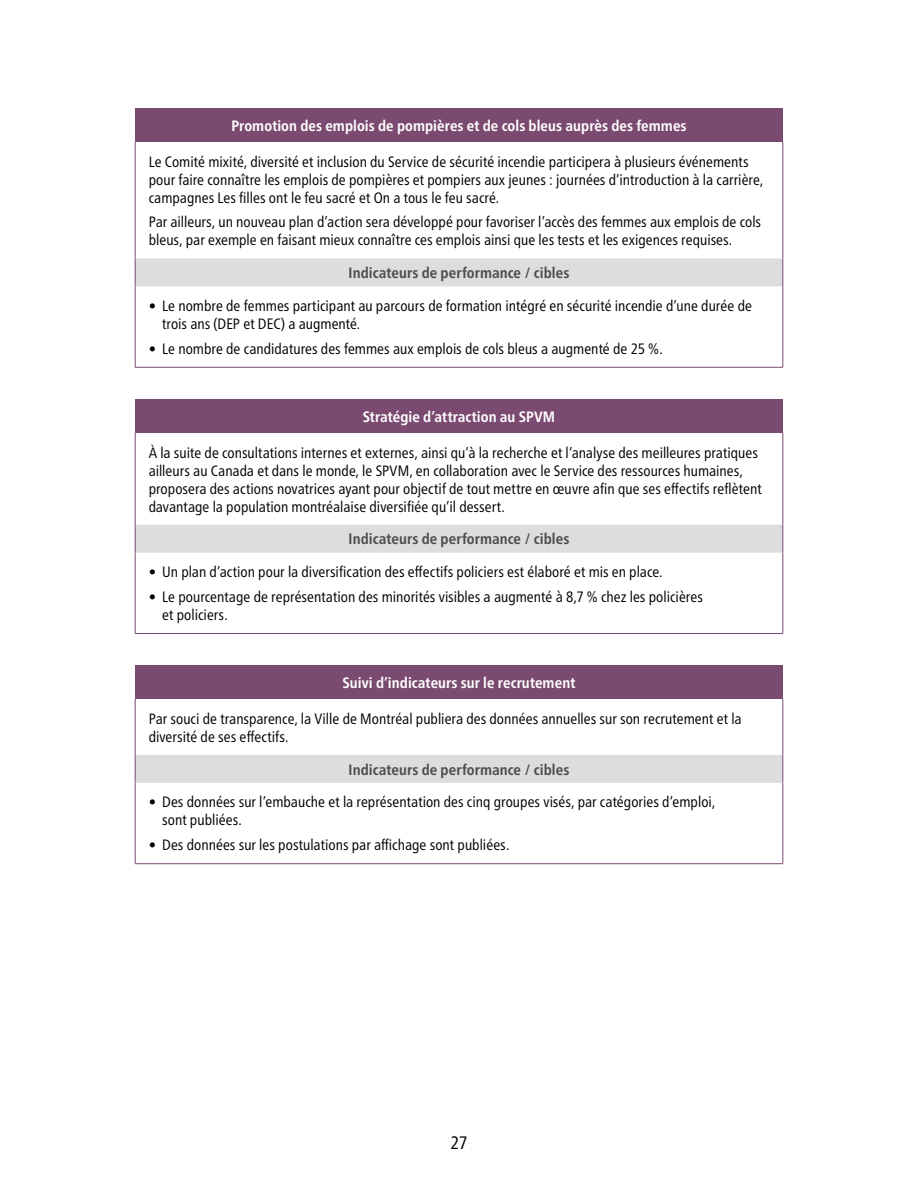
<style>
.page{position:relative;width:918px;height:1188px;background:#fff}
.page>*{position:absolute;margin:0;border:0;box-sizing:border-box;transform-origin:0 0}
.t1{font:condensed 18px "Frutiger Pro";color:#000}
.t2{font:condensed 15px/18px "Frutiger Pro";color:#000}
.t3{font:700 condensed 15px "Frutiger Pro";letter-spacing:.005em;color:#fff}
.t4{font:700 condensed 15px "Frutiger Pro";letter-spacing:.005em;color:#4d4d4f}
</style>
<div class="page">
<div style="left:135px;top:108px;width:648px;height:34px;background:#7b4a70"></div>
<div style="left:135px;top:259px;width:648px;height:27px;background:#dcddde"></div>
<hr style="left:135px;top:142px;width:1px;height:117px;background:#7b4a70">
<hr style="left:783px;top:142px;width:1px;height:117px;background:#7b4a70">
<hr style="left:135px;top:286px;width:1px;height:81px;background:#7b4a70">
<hr style="left:783px;top:286px;width:1px;height:81px;background:#7b4a70">
<hr style="left:135px;top:367px;width:648px;height:1px;background:#7b4a70">
<hr style="left:135px;top:286px;width:648px;height:1px;background:#dcddde">
<svg style="left:135px;top:259px;width:1px;height:27px"></svg>
<svg style="left:783px;top:259px;width:1px;height:27px"></svg>
<div style="left:135px;top:399px;width:648px;height:34px;background:#7b4a70"></div>
<div style="left:135px;top:525px;width:648px;height:27px;background:#dcddde"></div>
<hr style="left:135px;top:433px;width:1px;height:92px;background:#7b4a70">
<hr style="left:783px;top:433px;width:1px;height:92px;background:#7b4a70">
<hr style="left:135px;top:552px;width:1px;height:81px;background:#7b4a70">
<hr style="left:783px;top:552px;width:1px;height:81px;background:#7b4a70">
<hr style="left:135px;top:633px;width:648px;height:1px;background:#7b4a70">
<hr style="left:135px;top:552px;width:648px;height:1px;background:#dcddde">
<svg style="left:135px;top:525px;width:1px;height:27px"></svg>
<svg style="left:783px;top:525px;width:1px;height:27px"></svg>
<div style="left:135px;top:665px;width:648px;height:34px;background:#7b4a70"></div>
<div style="left:135px;top:755px;width:648px;height:27px;background:#dcddde"></div>
<hr style="left:135px;top:699px;width:1px;height:56px;background:#7b4a70">
<hr style="left:783px;top:699px;width:1px;height:56px;background:#7b4a70">
<hr style="left:135px;top:782px;width:1px;height:82px;background:#7b4a70">
<hr style="left:783px;top:782px;width:1px;height:82px;background:#7b4a70">
<hr style="left:135px;top:863px;width:648px;height:1px;background:#7b4a70">
<hr style="left:135px;top:782px;width:648px;height:1px;background:#dcddde">
<svg style="left:135px;top:755px;width:1px;height:27px"></svg>
<svg style="left:783px;top:755px;width:1px;height:27px"></svg>
<p class="t3" style="left:231px;top:117px;width:457px">Promotion des emplois de pompières et de cols bleus auprès des femmes</p>
<p class="t2" style="left:149px;top:152px;width:616px">Le Comité mixité, diversité et inclusion du Service de sécurité incendie participera à plusieurs événements pour faire connaître les emplois de pompières et pompiers aux jeunes : journées d’introduction à la carrière, campagnes Les filles ont le feu sacré et On a tous le feu sacré.</p>
<p class="t2" style="left:149px;top:213px;width:614px">Par ailleurs, un nouveau plan d’action sera développé pour favoriser l’accès des femmes aux emplois de cols bleus, par exemple en faisant mieux connaître ces emplois ainsi que les tests et les exigences requises.</p>
<p class="t4" style="left:349px;top:264px;width:222px">Indicateurs de performance / cibles</p>
<p class="t2" style="left:162px;top:297px;width:591px;text-indent:-14px">• Le nombre de femmes participant au parcours de formation intégré en sécurité incendie d’une durée de trois ans (DEP et DEC) a augmenté.</p>
<p class="t2" style="left:149px;top:339px;width:516px">• Le nombre de candidatures des femmes aux emplois de cols bleus a augmenté de 25 %.</p>
<p class="t3" style="left:363px;top:408px;width:194px">Stratégie d’attraction au SPVM</p>
<p class="t2" style="left:149px;top:443px;width:615px">À la suite de consultations internes et externes, ainsi qu’à la recherche et l’analyse des meilleures pratiques ailleurs au Canada et dans le monde, le SPVM, en collaboration avec le Service des ressources humaines, proposera des actions novatrices ayant pour objectif de tout mettre en œuvre afin que ses effectifs reflètent davantage la population montréalaise diversifiée qu’il dessert.</p>
<p class="t4" style="left:349px;top:530px;width:222px">Indicateurs de performance / cibles</p>
<p class="t2" style="left:149px;top:563px;width:515px">• Un plan d’action pour la diversification des effectifs policiers est élaboré et mis en place.</p>
<p class="t2" style="left:162px;top:588px;width:542px;text-indent:-14px">• Le pourcentage de représentation des minorités visibles a augmenté à 8,7 % chez les policières et policiers.</p>
<p class="t3" style="left:343px;top:674px;width:234px">Suivi d’indicateurs sur le recrutement</p>
<p class="t2" style="left:149px;top:710px;width:595px">Par souci de transparence, la Ville de Montréal publiera des données annuelles sur son recrutement et la diversité de ses effectifs.</p>
<p class="t4" style="left:349px;top:761px;width:222px">Indicateurs de performance / cibles</p>
<p class="t2" style="left:162px;top:793px;width:555px;text-indent:-13px">• Des données sur l’embauche et la représentation des cinq groupes visés, par catégories d’emploi, sont publiées.</p>
<p class="t2" style="left:149px;top:836px;width:362px">• Des données sur les postulations par affichage sont publiées.</p>
<p class="t1" style="left:451px;top:1132px;width:18px">27</p>
</div>
